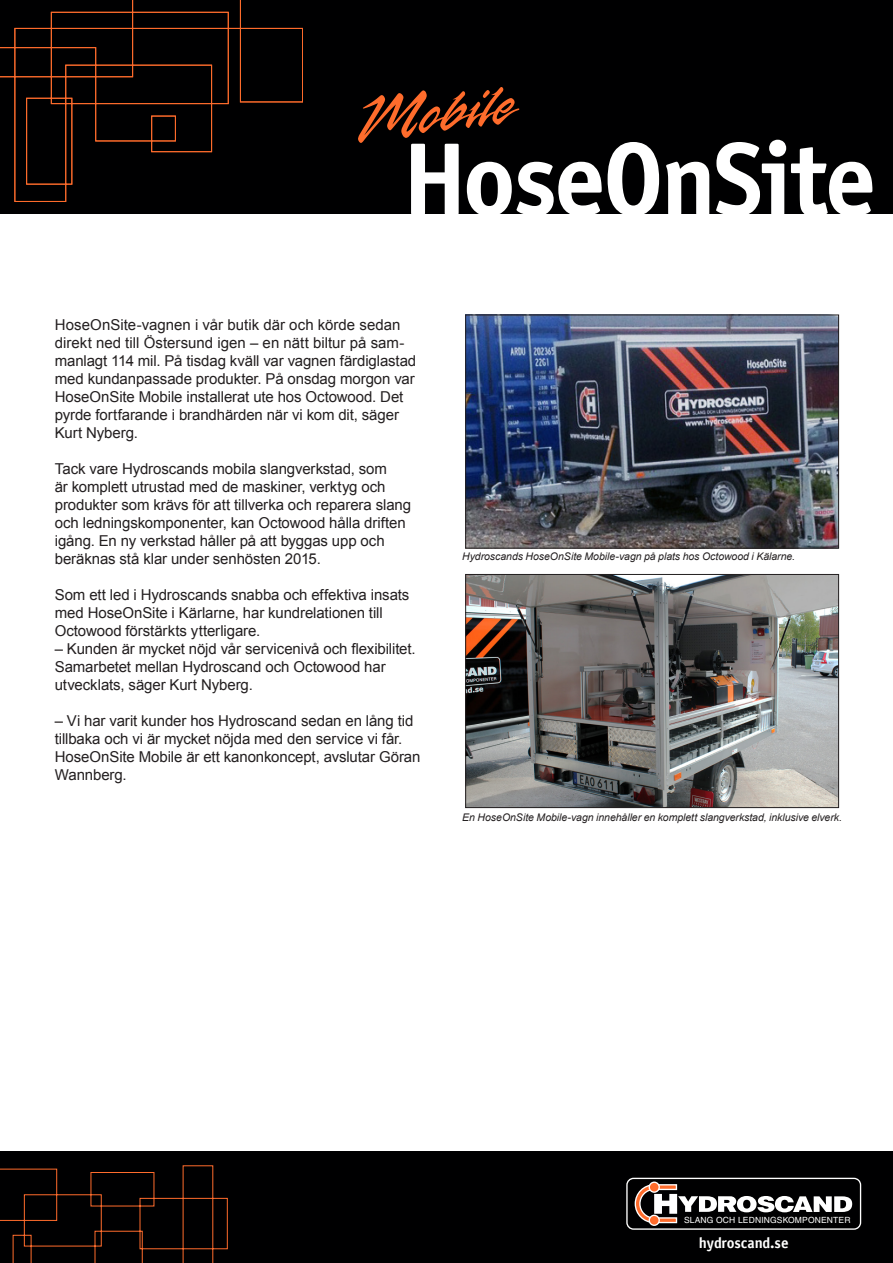
<style>
.page{position:relative;width:893px;height:1263px;background:#fff}
.page>*{position:absolute;margin:0;border:0;box-sizing:border-box;transform-origin:0 0}
.t1{font:700 103.5px "Officina Sans LT";letter-spacing:-.03em;color:#fff}
.t2{font:700 15.15px "Officina Sans LT";color:#fff}
.t3{font:15px/18px "Arial";letter-spacing:-.005em;color:#231f20}
.t4{font:italic 10.5px "Arial";letter-spacing:-.005em;color:#231f20}
.t5{font:8.55px "Helvetica LT";letter-spacing:.02em;color:#fff}
</style>
<div class="page">
<div style="left:0;top:0;width:893px;height:213px;background:#000001"></div>
<div style="left:0;top:1152px;width:893px;height:111px;background:#000001"></div>
<div style="left:625px;top:1176px;width:237px;height:55px;border:4px solid #000001;border-radius:7px"></div>
<div style="left:626px;top:1178px;width:235px;height:52px;border:1px solid #fff;border-radius:7px"></div>
<div style="left:649px;top:1181px;width:11px;height:12px;border:1px solid #fff;border-radius:50%"></div>
<div style="left:649px;top:1215px;width:11px;height:11px;border:1px solid #fff;border-radius:50%"></div>
<svg style="left:634px;top:1183px;width:218px;height:41px"></svg>
<svg style="left:0;top:1165px;width:228px;height:98px"></svg>
<img style="left:467px;top:317px;width:370px;height:229px">
<div style="left:465px;top:315px;width:374px;height:233px;border:1px solid #231f20"></div>
<img style="left:467px;top:576px;width:370px;height:230px">
<div style="left:465px;top:574px;width:374px;height:234px;border:1px solid #231f20"></div>
<svg style="left:358px;top:87px;width:161px;height:56px"></svg>
<svg style="left:0;top:0;width:303px;height:202px"></svg>
<p class="t1" style="left:402px;top:115px;width:476px">HoseOnSite</p>
<p class="t3" style="left:55px;top:316px;width:347px">HoseOnSite-vagnen i vår butik där och körde sedan</p>
<p class="t3" style="left:55px;top:334px;width:363px">direkt ned till Östersund igen – en nätt biltur på sam&shy;manlagt 114 mil. På tisdag kväll var vagnen färdiglastad med kundanpassade produkter. På onsdag morgon var HoseOnSite Mobile installerat ute hos Octowood. Det pyrde fortfarande i brandhärden när vi kom dit, säger Kurt Nyberg.</p>
<p class="t3" style="left:55px;top:460px;width:358px">Tack vare Hydroscands mobila slangverkstad, som<br>är komplett utrustad med de maskiner, verktyg och produkter som krävs för att tillverka och reparera slang och ledningskomponenter, kan Octowood hålla driften igång. En ny verkstad håller på att byggas upp och beräknas stå klar under senhösten 2015.</p>
<p class="t3" style="left:55px;top:586px;width:356px">Som ett led i Hydroscands snabba och effektiva insats med HoseOnSite i Kärlarne, har kundrelationen till</p>
<p class="t3" style="left:55px;top:622px;width:207px">Octowood förstärkts ytterligare.</p>
<p class="t3" style="left:55px;top:640px;width:362px">– Kunden är mycket nöjd vår servicenivå och flexibilitet.<br>Samarbetet mellan Hydroscand och Octowood har</p>
<p class="t3" style="left:55px;top:676px;width:200px">utvecklats, säger Kurt Nyberg.</p>
<p class="t3" style="left:55px;top:712px;width:367px">– Vi har varit kunder hos Hydroscand sedan en lång tid tillbaka och vi är mycket nöjda med den service vi får.<br>HoseOnSite Mobile är ett kanonkoncept, avslutar Göran Wannberg.</p>
<p class="t4" style="left:462px;top:550px;width:334px">Hydroscands HoseOnSite Mobile-vagn på plats hos Octowood i Kälarne.</p>
<p class="t4" style="left:462px;top:811px;width:381px">En HoseOnSite Mobile-vagn innehåller en komplett slangverkstad, inklusive elverk.</p>
<p class="t5" style="left:684px;top:1215px;width:168px">SLANG OCH LEDNINGSKOMPONENTER</p>
<p class="t2" style="left:699px;top:1234px;width:91px">hydroscand.se</p>
</div>
